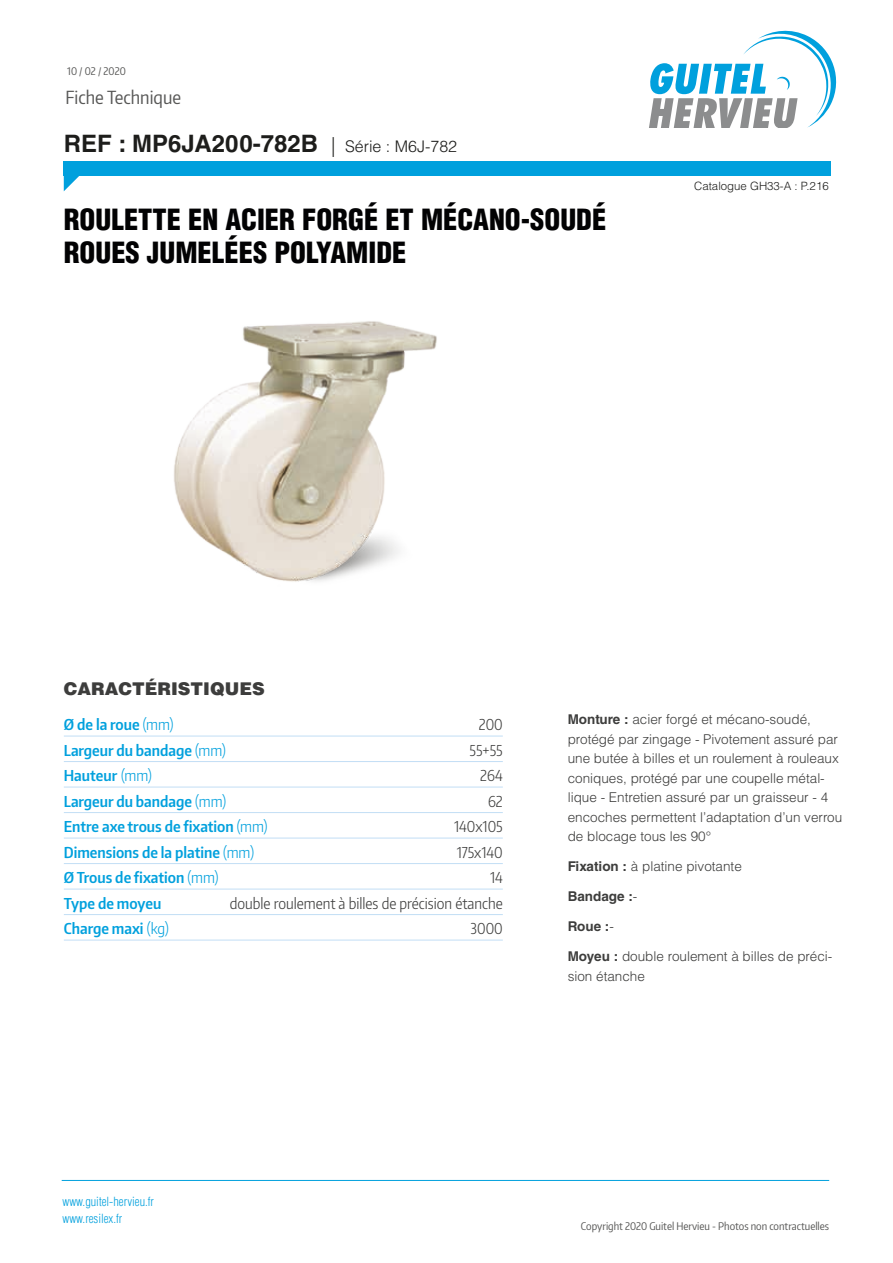
<style>
.page{position:relative;width:893px;height:1263px;background:#fff}
.page>*{position:absolute;margin:0;border:0;box-sizing:border-box;transform-origin:0 0}
.t1{font:900 condensed 28.5px/33px "Helvetica LT Std";color:#020203}
.t2{font:700 24px "Helvetica LT Std";color:#1d1d1b}
.t3{font:18px "Encode Sans Condensed";color:#575756}
.t4{font:900 17.55px "Helvetica LT Std";color:#3d3d3c}
.t5{font:600 15px "Encode Sans Condensed";color:#00a0dd}
.t6{font:300 15px "Encode Sans Condensed";color:#3d3d3c}
.t7{font:300 13.5px/19.5px "Helvetica LT Std";color:#3d3d3c}
.t8{font:700 13.5px "Helvetica LT Std";color:#3d3d3c}
.t9{font:300 condensed 12.3px/16.6px "Helvetica LT Std";color:#00a0dd}
.t10{font:300 11.4px "Helvetica LT Std";color:#1d1d1b}
.t11{font:10.5px "Encode Sans Condensed";color:#575756}
.s1{font-weight:300;font-stretch:condensed;font-size:19.95px}
.s2{font-weight:300;font-size:16.05px}
.s3{font-weight:300}
.s4{font-weight:700}
</style>
<div class="page">
<svg style="left:649px;top:31px;width:187px;height:97px"></svg>
<div style="left:64px;top:161px;width:767px;height:15px;background:#00a0dd"></div>
<svg style="left:64px;top:176px;width:15px;height:15px"></svg>
<hr style="left:62px;top:1180px;width:767px;height:1px;background:#00a0dd">
<img style="left:174px;top:321px;width:263px;height:261px">
<hr style="left:64px;top:736px;width:439px;height:1px;background:#c2def5">
<hr style="left:64px;top:761px;width:439px;height:1px;background:#c2def5">
<hr style="left:64px;top:787px;width:439px;height:1px;background:#c2def5">
<hr style="left:64px;top:812px;width:439px;height:1px;background:#c2def5">
<hr style="left:64px;top:838px;width:439px;height:1px;background:#c2def5">
<hr style="left:64px;top:863px;width:439px;height:1px;background:#c2def5">
<hr style="left:64px;top:889px;width:439px;height:1px;background:#c2def5">
<hr style="left:64px;top:914px;width:439px;height:1px;background:#c2def5">
<hr style="left:64px;top:940px;width:439px;height:1px;background:#c2def5">
<p class="t11" style="left:67px;top:64px;width:60px">10 / 02 / 2020</p>
<h3 class="t3" style="left:65px;top:85px;width:117px">Fiche Technique</h3>
<p class="t2" style="left:64px;top:129px;width:395px">REF : MP6JA200-782B <span class="s1">|</span> <span class="s2">Série : M6J-782</span></p>
<p class="t1" style="left:64px;top:203px;width:544px">ROULETTE EN ACIER FORGÉ ET MÉCANO-SOUDÉ<br>ROUES JUMELÉES POLYAMIDE</p>
<p class="t10" style="left:694px;top:179px;width:136px">Catalogue GH33-A : P.216</p>
<p class="t4" style="left:64px;top:677px;width:202px">CARACTÉRISTIQUES</p>
<p class="t5" style="left:64px;top:715px;width:111px">Ø de la roue <span class="s3">(mm)</span></p>
<p class="t6" style="left:479px;top:715px;width:25px">200</p>
<p class="t5" style="left:64px;top:740px;width:164px">Largeur du bandage <span class="s3">(mm)</span></p>
<p class="t6" style="left:469px;top:740px;width:35px">55+55</p>
<p class="t5" style="left:64px;top:766px;width:90px">Hauteur <span class="s3">(mm)</span></p>
<p class="t6" style="left:480px;top:766px;width:24px">264</p>
<p class="t5" style="left:64px;top:791px;width:164px">Largeur du bandage <span class="s3">(mm)</span></p>
<p class="t6" style="left:488px;top:791px;width:16px">62</p>
<p class="t5" style="left:64px;top:817px;width:205px">Entre axe trous de fixation <span class="s3">(mm)</span></p>
<p class="t6" style="left:454px;top:817px;width:50px">140x105</p>
<p class="t5" style="left:64px;top:842px;width:192px">Dimensions de la platine <span class="s3">(mm)</span></p>
<p class="t6" style="left:457px;top:842px;width:48px">175x140</p>
<p class="t5" style="left:64px;top:868px;width:156px">Ø Trous de fixation <span class="s3">(mm)</span></p>
<p class="t6" style="left:490px;top:868px;width:14px">14</p>
<p class="t5" style="left:64px;top:893px;width:99px">Type de moyeu</p>
<p class="t6" style="left:230px;top:893px;width:275px">double roulement à billes de précision étanche</p>
<p class="t5" style="left:64px;top:919px;width:107px">Charge maxi <span class="s3">(kg)</span></p>
<p class="t6" style="left:471px;top:919px;width:34px">3000</p>
<p class="t7" style="left:568px;top:710px;width:276px"><span class="s4">Monture :</span> acier forgé et mécano-soudé, protégé par zingage - Pivotement assuré par une butée à billes et un roulement à rouleaux coniques, protégé par une coupelle métal&shy;lique - Entretien assuré par un graisseur - 4 encoches permettent l’adaptation d’un verrou de blocage tous les 90°</p>
<p class="t7" style="left:568px;top:857px;width:176px"><span class="s4">Fixation :</span> à platine pivotante</p>
<p class="t8" style="left:568px;top:888px;width:71px">Bandage :<span class="s3">-</span></p>
<p class="t8" style="left:568px;top:918px;width:48px">Roue :<span class="s3">-</span></p>
<p class="t7" style="left:568px;top:947px;width:266px"><span class="s4">Moyeu :</span> double roulement à billes de préci&shy;sion étanche</p>
<p class="t9" style="left:63px;top:1193px;width:93px">www.guitel-hervieu.fr www.resilex.fr</p>
<p class="t11" style="left:581px;top:1219px;width:250px">Copyright 2020 Guitel Hervieu - Photos non contractuelles</p>
</div>
